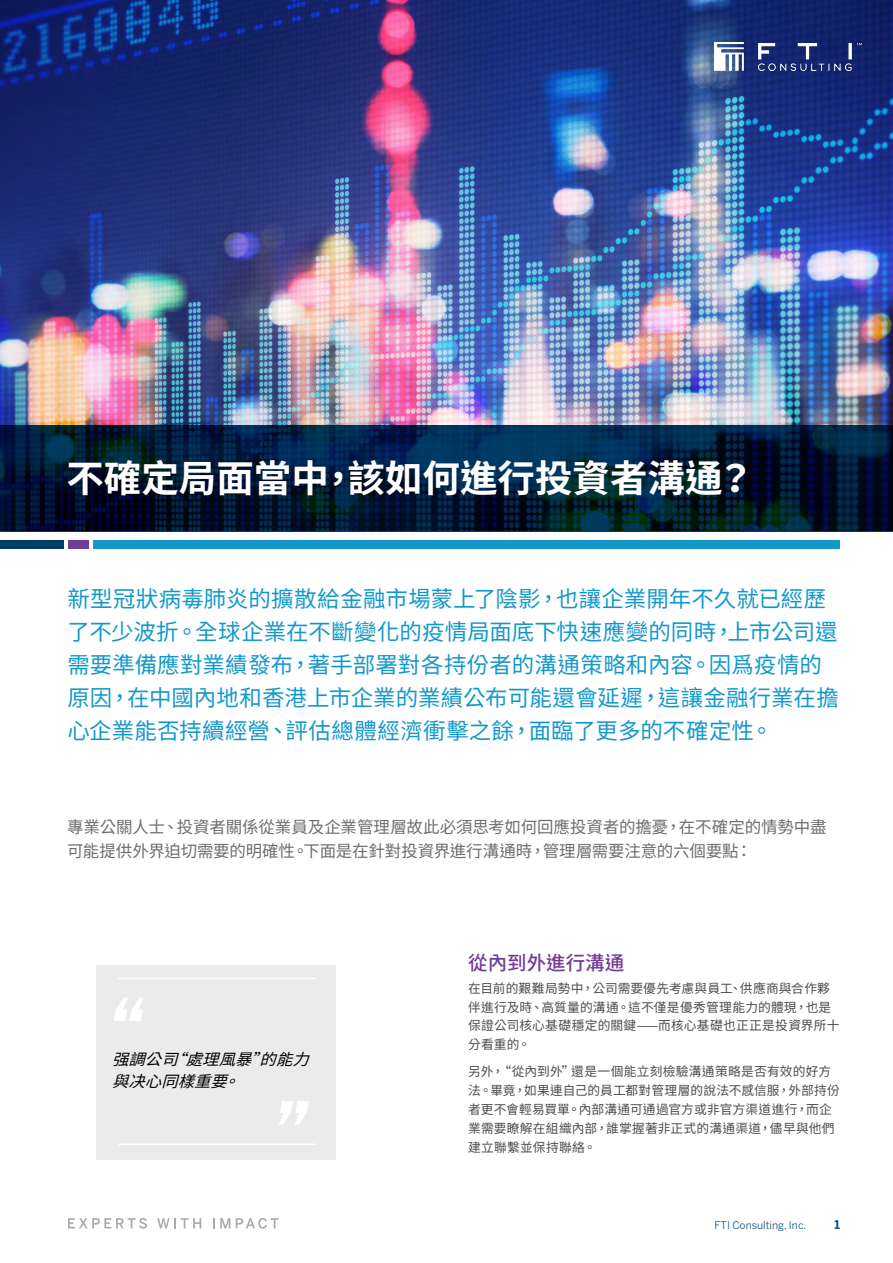
<style>
.page{position:relative;width:893px;height:1263px;background:#fff}
.page>*{position:absolute;margin:0;border:0;box-sizing:border-box;transform-origin:0 0}
.t1{font:700 37.5px "Noto Sans CJKTC";color:#fff}
.t2{font:22.5px/33px "Noto Sans CJKTC Regular";color:#1498cb}
.t3{font:500 19.5px "Noto Sans CJKTC";color:#723d98}
.t4{font:16.5px/24px "Noto Sans CJKTC Regular";letter-spacing:-.01em;color:#6d6e71}
.t5{font:italic 15.6px/22.2px "Noto Sans CJKTC Regular";color:#000;scale:1.05 1}
.t6{font:12.75px/18.8px "Noto Sans CJKTC Regular";letter-spacing:.015em;color:#4d4d4f}
.t7{font:700 12px "Benton Sans";color:#0c5079}
.t8{font:10.5px "Benton Sans";color:#0c5079}
</style>
<div class="page">
<img style="left:0;top:0;width:893px;height:425px">
<svg style="left:0;top:425px;width:893px;height:106px;background:#001d38"></svg>
<div style="left:68px;top:540px;width:21px;height:9px;background:#723d98"></div>
<div style="left:94px;top:540px;width:746px;height:9px;background:#1498cb"></div>
<div style="left:0;top:540px;width:63px;height:9px;background:#003e69"></div>
<svg style="left:68px;top:1218px;width:79px;height:11px"></svg>
<svg style="left:157px;top:1218px;width:44px;height:10px"></svg>
<svg style="left:213px;top:1218px;width:17px;height:10px"></svg>
<svg style="left:236px;top:1218px;width:43px;height:11px"></svg>
<div style="left:97px;top:965px;width:239px;height:194px;background:#ebebec"></div>
<svg style="left:114px;top:998px;width:29px;height:23px"></svg>
<svg style="left:279px;top:1101px;width:30px;height:24px"></svg>
<hr style="left:118px;top:978px;width:198px;height:1px;background:#fff">
<img style="left:714px;top:42px;width:147px;height:29px">
<hr style="left:118px;top:1143px;width:198px;height:2px;background:#fff">
<h1 class="t1" style="left:66px;top:457px;width:689px">不確定局面當中，該如何進行投資者溝通？</h1>
<h2 class="t2" style="left:67px;top:582px;width:773px">新型冠狀病毒肺炎的擴散給金融市場蒙上了陰影，也讓企業開年不久就已經歷了不少波折。全球企業在不斷變化的疫情局面底下快速應變的同時，上市公司還需要準備應對業績發布，著手部署對各持份者的溝通策略和內容。因爲疫情的原因，在中國內地和香港上市企業的業績公布可能還會延遲，這讓金融行業在擔心企業能否持續經營、評估總體經濟衝擊之餘，面臨了更多的不確定性。</h2>
<p class="t4" style="left:67px;top:815px;width:761px">專業公關人士、投資者關係從業員及企業管理層故此必須思考如何回應投資者的擔憂，在不確定的情勢中盡可能提供外界迫切需要的明確性。下面是在針對投資界進行溝通時，管理層需要注意的六個要點：</p>
<p class="t5" style="left:112px;top:1048px;width:200px">强調公司“處理風暴”的能力與决心同樣重要。</p>
<h3 class="t3" style="left:468px;top:952px;width:157px">從內到外進行溝通</h3>
<p class="t6" style="left:468px;top:979px;width:373px">在目前的艱難局勢中，公司需要優先考慮與員工、供應商與合作夥伴進行及時、高質量的溝通。這不僅是優秀管理能力的體現，也是保證公司核心基礎穩定的關鍵——而核心基礎也正正是投資界所十分看重的。</p>
<p class="t6" style="left:468px;top:1063px;width:373px">另外，“從內到外”還是一個能立刻檢驗溝通策略是否有效的好方法。畢竟，如果連自己的員工都對管理層的說法不感信服，外部持份者更不會輕易買單。內部溝通可通過官方或非官方渠道進行，而企業需要瞭解在組織內部，誰掌握著非正式的溝通渠道，儘早與他們建立聯繫並保持聯絡。</p>
<p class="t8" style="left:715px;top:1218px;width:93px">FTI Consulting, Inc.</p>
<p class="t7" style="left:834px;top:1217px;width:7px">1</p>
</div>
